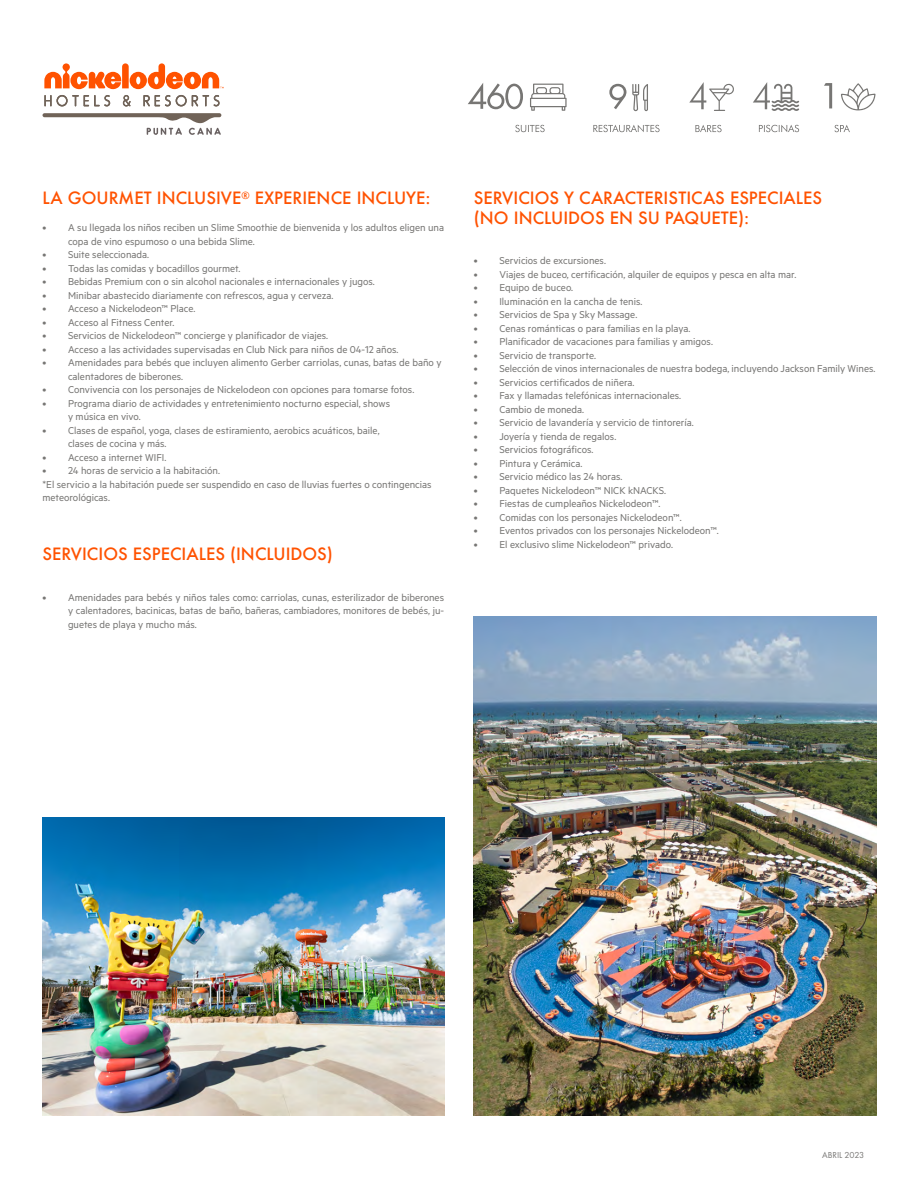
<style>
.page{position:relative;width:918px;height:1188px;background:#fff}
.page>*{position:absolute;margin:0;border:0;box-sizing:border-box;transform-origin:0 0}
.t1{font:500 16.5px/19.8px "Futura";color:#ff5200}
.t2{font:11.25px/13.5px "Metric";color:#777674}
.t3{font:9px "Futura New";color:#777674}
</style>
<div class="page">
<svg style="left:515px;top:125px;width:30px;height:7px"></svg>
<svg style="left:530px;top:84px;width:37px;height:27px"></svg>
<svg style="left:632px;top:84px;width:16px;height:27px"></svg>
<svg style="left:834px;top:125px;width:16px;height:7px"></svg>
<svg style="left:824px;top:83px;width:8px;height:25px"></svg>
<svg style="left:841px;top:83px;width:34px;height:27px"></svg>
<svg style="left:753px;top:82px;width:46px;height:29px"></svg>
<svg style="left:689px;top:82px;width:45px;height:29px"></svg>
<svg style="left:759px;top:125px;width:40px;height:7px"></svg>
<svg style="left:593px;top:125px;width:67px;height:7px"></svg>
<svg style="left:695px;top:125px;width:27px;height:7px"></svg>
<svg style="left:468px;top:83px;width:55px;height:26px"></svg>
<svg style="left:609px;top:84px;width:17px;height:25px"></svg>
<svg style="left:43px;top:113px;width:178px;height:22px"></svg>
<svg style="left:44px;top:63px;width:180px;height:44px"></svg>
<img style="left:43px;top:817px;width:401px;height:298px">
<img style="left:474px;top:616px;width:403px;height:499px">
<h1 class="t1" style="left:43px;top:188px;width:390px">LA GOURMET INCLUSIVE<sup>®</sup> EXPERIENCE INCLUYE:</h1>
<p class="t2" style="left:68px;top:220px;width:378px;text-indent:-26px">• A su llegada los niños reciben un Slime Smoothie de bienvenida y los adultos eligen una copa de vino espumoso o una bebida Slime.</p>
<p class="t2" style="left:43px;top:247px;width:108px">• Suite seleccionada.</p>
<p class="t2" style="left:43px;top:261px;width:199px">• Todas las comidas y bocadillos gourmet.</p>
<p class="t2" style="left:43px;top:274px;width:334px">• Bebidas Premium con o sin alcohol nacionales e internacionales y jugos.</p>
<p class="t2" style="left:43px;top:288px;width:292px">• Minibar abastecido diariamente con refrescos, agua y cerveza.</p>
<p class="t2" style="left:43px;top:301px;width:154px">• Acceso a Nickelodeon™ Place.</p>
<p class="t2" style="left:43px;top:315px;width:134px">• Acceso al Fitness Center.</p>
<p class="t2" style="left:43px;top:328px;width:287px">• Servicios de Nickelodeon™ concierge y planificador de viajes.</p>
<p class="t2" style="left:43px;top:342px;width:358px">• Acceso a las actividades supervisadas en Club Nick para niños de 04-12 años.</p>
<p class="t2" style="left:68px;top:355px;width:375px;text-indent:-26px">• Amenidades para bebés que incluyen alimento Gerber carriolas, cunas, batas de baño y calentadores de biberones.</p>
<p class="t2" style="left:43px;top:382px;width:373px">• Convivencia con los personajes de Nickelodeon con opciones para tomarse fotos.</p>
<p class="t2" style="left:68px;top:396px;width:324px;text-indent:-26px">• Programa diario de actividades y entretenimiento nocturno especial, shows y música en vivo.</p>
<p class="t2" style="left:68px;top:423px;width:313px;text-indent:-26px">• Clases de español, yoga, clases de estiramiento, aerobics acuáticos, baile, clases de cocina y más.</p>
<p class="t2" style="left:43px;top:450px;width:125px">• Acceso a internet WIFI.</p>
<p class="t2" style="left:43px;top:463px;width:391px">• 24 horas de servicio a la habitación.<br>*El servicio a la habitación puede ser suspendido en caso de lluvias fuertes o contingencias meteorológicas.</p>
<h1 class="t1" style="left:43px;top:544px;width:292px">SERVICIOS ESPECIALES (INCLUIDOS)</h1>
<p class="t2" style="left:68px;top:590px;width:378px;text-align:justify;text-indent:-26px">• Amenidades para bebés y niños tales como: carriolas, cunas, esterilizador de biberones y calentadores, bacinicas, batas de baño, bañeras, cambiadores, monitores de bebés, ju&shy;guetes de playa y mucho más.</p>
<h1 class="t1" style="left:474px;top:188px;width:350px">SERVICIOS Y CARACTERISTICAS ESPECIALES (NO INCLUIDOS EN SU PAQUETE):</h1>
<p class="t2" style="left:474px;top:254px;width:134px">• Servicios de excursiones.</p>
<p class="t2" style="left:474px;top:267px;width:324px">• Viajes de buceo, certificación, alquiler de equipos y pesca en alta mar.</p>
<p class="t2" style="left:474px;top:281px;width:101px">• Equipo de buceo.</p>
<p class="t2" style="left:474px;top:294px;width:170px">• Iluminación en la cancha de tenis.</p>
<p class="t2" style="left:474px;top:308px;width:165px">• Servicios de Spa y Sky Massage.</p>
<p class="t2" style="left:474px;top:321px;width:218px">• Cenas románticas o para familias en la playa.</p>
<p class="t2" style="left:474px;top:335px;width:241px">• Planificador de vacaciones para familias y amigos.</p>
<p class="t2" style="left:474px;top:348px;width:124px">• Servicio de transporte.</p>
<p class="t2" style="left:474px;top:362px;width:403px">• Selección de vinos internacionales de nuestra bodega, incluyendo Jackson Family Wines.</p>
<p class="t2" style="left:474px;top:375px;width:162px">• Servicios certificados de niñera.</p>
<p class="t2" style="left:474px;top:389px;width:209px">• Fax y llamadas telefónicas internacionales.</p>
<p class="t2" style="left:474px;top:402px;width:112px">• Cambio de moneda.</p>
<p class="t2" style="left:474px;top:416px;width:221px">• Servicio de lavandería y servicio de tintorería.</p>
<p class="t2" style="left:474px;top:429px;width:144px">• Joyería y tienda de regalos.</p>
<p class="t2" style="left:474px;top:443px;width:121px">• Servicios fotográficos.</p>
<p class="t2" style="left:474px;top:456px;width:110px">• Pintura y Cerámica.</p>
<p class="t2" style="left:474px;top:470px;width:150px">• Servicio médico las 24 horas.</p>
<p class="t2" style="left:474px;top:483px;width:194px">• Paquetes Nickelodeon™ NICK kNACKS.</p>
<p class="t2" style="left:474px;top:497px;width:188px">• Fiestas de cumpleaños Nickelodeon™.</p>
<p class="t2" style="left:474px;top:510px;width:209px">• Comidas con los personajes Nickelodeon™.</p>
<p class="t2" style="left:474px;top:524px;width:246px">• Eventos privados con los personajes Nickelodeon™.</p>
<p class="t2" style="left:474px;top:537px;width:201px">• El exclusivo slime Nickelodeon™ privado.</p>
<p class="t3" style="left:822px;top:1150px;width:44px">ABRIL 2023</p>
</div>
